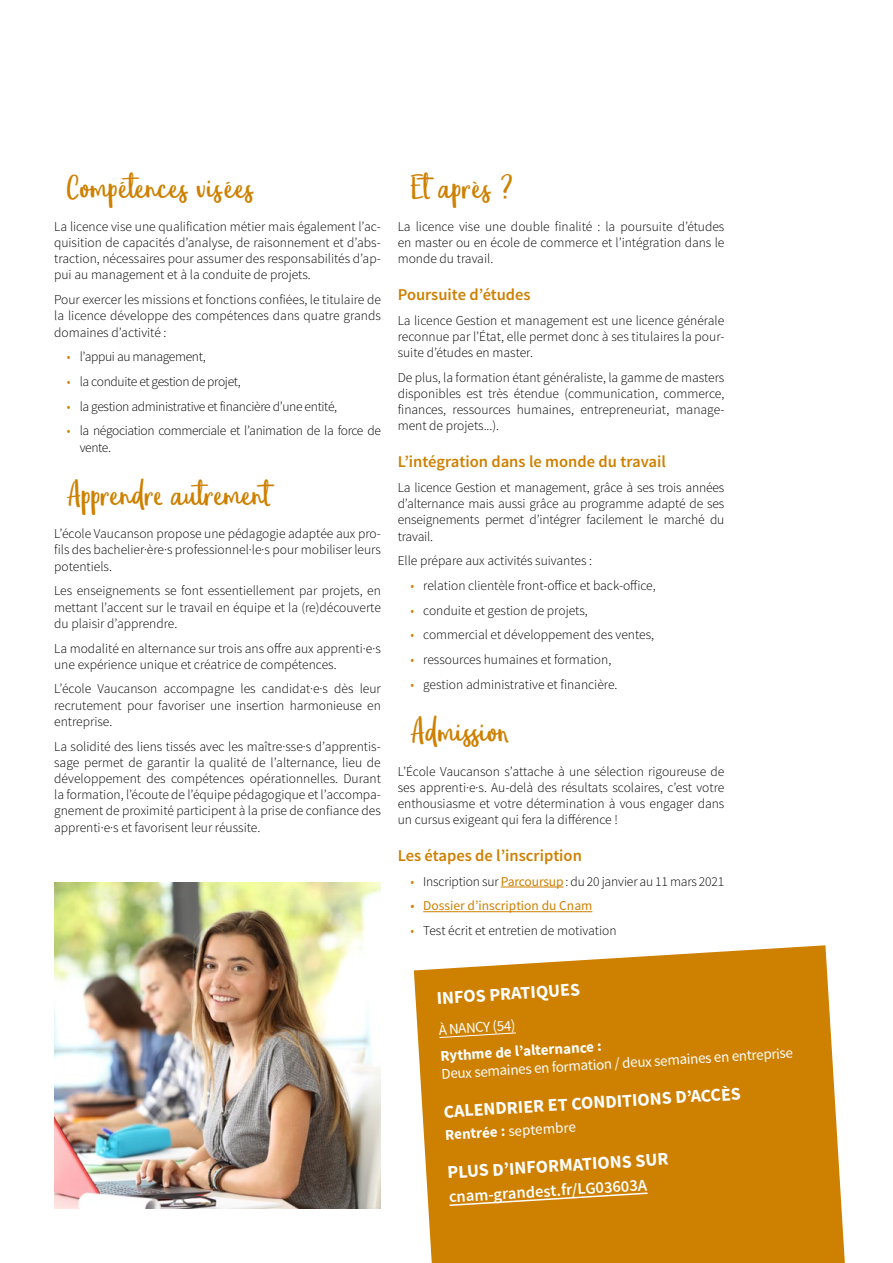
<style>
.page{position:relative;width:893px;height:1263px;background:#fff}
.page>*{position:absolute;margin:0;border:0;box-sizing:border-box;transform-origin:0 0}
.t1{font:37.5px "Eufoniem One";color:#ce8000}
.t2{font:700 18px "Source Sans Pro";color:#fff}
.t3{font:600 16.5px "Source Sans Pro";color:#ce8000}
.t4{font:600 16.5px "Source Sans Pro";color:#fff}
.t5{font:15px "Source Sans Pro";color:#fff}
.t6{font:700 15px "Source Sans Pro";color:#fff}
.t7{font:300 13.5px/16.2px "Source Sans Pro";color:#000;text-align:justify}
.t8{font:300 13.5px/16.2px "Source Sans Pro";letter-spacing:-.025em;color:#000}
.t9{font:13.5px "Source Sans Pro";color:#ce8000}
.s1{color:#ce8000}
.s2{font-weight:400;color:#ce8000}
.s3{font-weight:700}
</style>
<div class="page">
<img style="left:54px;top:882px;width:326px;height:327px">
<hr style="left:501px;top:887px;width:62px;height:1px;background:#ce8000">
<hr style="left:423px;top:911px;width:169px;height:1px;background:#ce8000">
<svg style="left:414px;top:945px;width:431px;height:318px;background:#d18a14"></svg>
<svg style="left:438px;top:1032px;width:79px;height:6px"></svg>
<svg style="left:448px;top:1191px;width:201px;height:16px;background:#d28b17"></svg>
<h1 class="t1" style="left:67px;top:167px;width:188px">Compétences visées</h1>
<p class="t7" style="left:54px;top:218px;width:328px">La licence vise une qualification métier mais également l’ac&shy;quisition de capacités d’analyse, de raisonnement et d’abs&shy;traction, nécessaires pour assumer des responsabilités d’ap&shy;pui au management et à la conduite de projets.</p>
<p class="t7" style="left:54px;top:292px;width:328px">Pour exercer les missions et fonctions confiées, le titulaire de la licence développe des compétences dans quatre grands domaines d’activité :</p>
<p class="t8" style="left:67px;top:349px;width:140px"><span class="s1">•</span> l’appui au management,</p>
<p class="t8" style="left:67px;top:373px;width:175px"><span class="s1">•</span> la conduite et gestion de projet,</p>
<p class="t8" style="left:67px;top:398px;width:272px"><span class="s1">•</span> la gestion administrative et financière d’une entité,</p>
<p class="t8" style="left:80px;top:423px;width:303px;text-indent:-13px"><span class="s1">•</span> la négociation commerciale et l’animation de la force de vente.</p>
<h1 class="t1" style="left:67px;top:475px;width:205px">Apprendre autrement</h1>
<p class="t7" style="left:54px;top:526px;width:328px">L’école Vaucanson propose une pédagogie adaptée aux pro&shy;fils des bachelier·ère·s professionnel·le·s pour mobiliser leurs potentiels.</p>
<p class="t7" style="left:54px;top:583px;width:328px">Les enseignements se font essentiellement par projets, en mettant l’accent sur le travail en équipe et la (re)découverte du plaisir d’apprendre.</p>
<p class="t7" style="left:54px;top:640px;width:328px">La modalité en alternance sur trois ans offre aux apprenti·e·s une expérience unique et créatrice de compétences.</p>
<p class="t7" style="left:54px;top:681px;width:328px">L’école Vaucanson accompagne les candidat·e·s dès leur recrutement pour favoriser une insertion harmonieuse en entreprise.</p>
<p class="t7" style="left:54px;top:738px;width:328px">La solidité des liens tissés avec les maître·sse·s d’apprentis&shy;sage permet de garantir la qualité de l’alternance, lieu de développement des compétences opérationnelles. Durant la formation, l’écoute de l’équipe pédagogique et l’accompa&shy;gnement de proximité participent à la prise de confiance des apprenti·e·s et favorisent leur réussite.</p>
<h1 class="t1" style="left:410px;top:167px;width:104px">Et après ?</h1>
<p class="t7" style="left:398px;top:218px;width:328px">La licence vise une double finalité : la poursuite d’études en master ou en école de commerce et l’intégration dans le monde du travail.</p>
<p class="t3" style="left:398px;top:284px;width:135px">Poursuite d’études</p>
<p class="t7" style="left:398px;top:312px;width:328px">La licence Gestion et management est une licence générale reconnue par l’État, elle permet donc à ses titulaires la pour&shy;suite d’études en master.</p>
<p class="t7" style="left:398px;top:369px;width:328px">De plus, la formation étant généraliste, la gamme de masters disponibles est très étendue (communication, commerce, finances, ressources humaines, entrepreneuriat, manage&shy;ment de projets...).</p>
<p class="t3" style="left:398px;top:451px;width:270px">L’intégration dans le monde du travail</p>
<p class="t7" style="left:398px;top:479px;width:328px">La licence Gestion et management, grâce à ses trois années d’alternance mais aussi grâce au programme adapté de ses enseignements permet d’intégrer facilement le marché du travail.</p>
<p class="t7" style="left:398px;top:553px;width:196px">Elle prépare aux activités suivantes :</p>
<p class="t7" style="left:410px;top:577px;width:247px"><span class="s1">•</span> relation clientèle front-office et back-office,</p>
<p class="t7" style="left:410px;top:602px;width:179px"><span class="s1">•</span> conduite et gestion de projets,</p>
<p class="t7" style="left:410px;top:627px;width:245px"><span class="s1">•</span> commercial et développement des ventes,</p>
<p class="t7" style="left:410px;top:652px;width:202px"><span class="s1">•</span> ressources humaines et formation,</p>
<p class="t7" style="left:410px;top:676px;width:209px"><span class="s1">•</span> gestion administrative et financière.</p>
<h1 class="t1" style="left:410px;top:712px;width:100px">Admission</h1>
<p class="t7" style="left:398px;top:763px;width:328px">L’École Vaucanson s’attache à une sélection rigoureuse de ses apprenti·e·s. Au-delà des résultats scolaires, c’est votre enthousiasme et votre détermination à vous engager dans un cursus exigeant qui fera la différence !</p>
<p class="t3" style="left:398px;top:845px;width:186px">Les étapes de l’inscription</p>
<p class="t7" style="left:410px;top:873px;width:315px"><span class="s1">•</span> Inscription sur <span class="s2">Parcoursup</span> : du 20 janvier au 11 mars 2021</p>
<p class="t9" style="left:410px;top:897px;width:183px">• Dossier d’inscription du Cnam</p>
<p class="t7" style="left:410px;top:922px;width:208px"><span class="s1">•</span> Test écrit et entretien de motivation</p>
<h2 class="t2" style="left:436px;top:987px;width:145px;rotate:-4deg">INFOS PRATIQUES</h2>
<p class="t5" style="left:438px;top:1021px;width:78px;rotate:-4deg">À NANCY (54)</p>
<p class="t6" style="left:440px;top:1047px;width:163px;rotate:-4deg">Rythme de l’alternance :</p>
<p class="t5" style="left:441px;top:1066px;width:354px;rotate:-4deg">Deux semaines en formation / deux semaines en entreprise</p>
<h2 class="t2" style="left:443px;top:1101px;width:299px;rotate:-4deg">CALENDRIER ET CONDITIONS D’ACCÈS</h2>
<p class="t5" style="left:445px;top:1126px;width:132px;rotate:-4deg"><span class="s3">Rentrée :</span> septembre</p>
<h2 class="t2" style="left:447px;top:1162px;width:223px;rotate:-4deg">PLUS D’INFORMATIONS SUR</h2>
<p class="t4" style="left:448px;top:1185px;width:200px;rotate:-3deg">cnam-grandest.fr/LG03603A</p>
</div>
